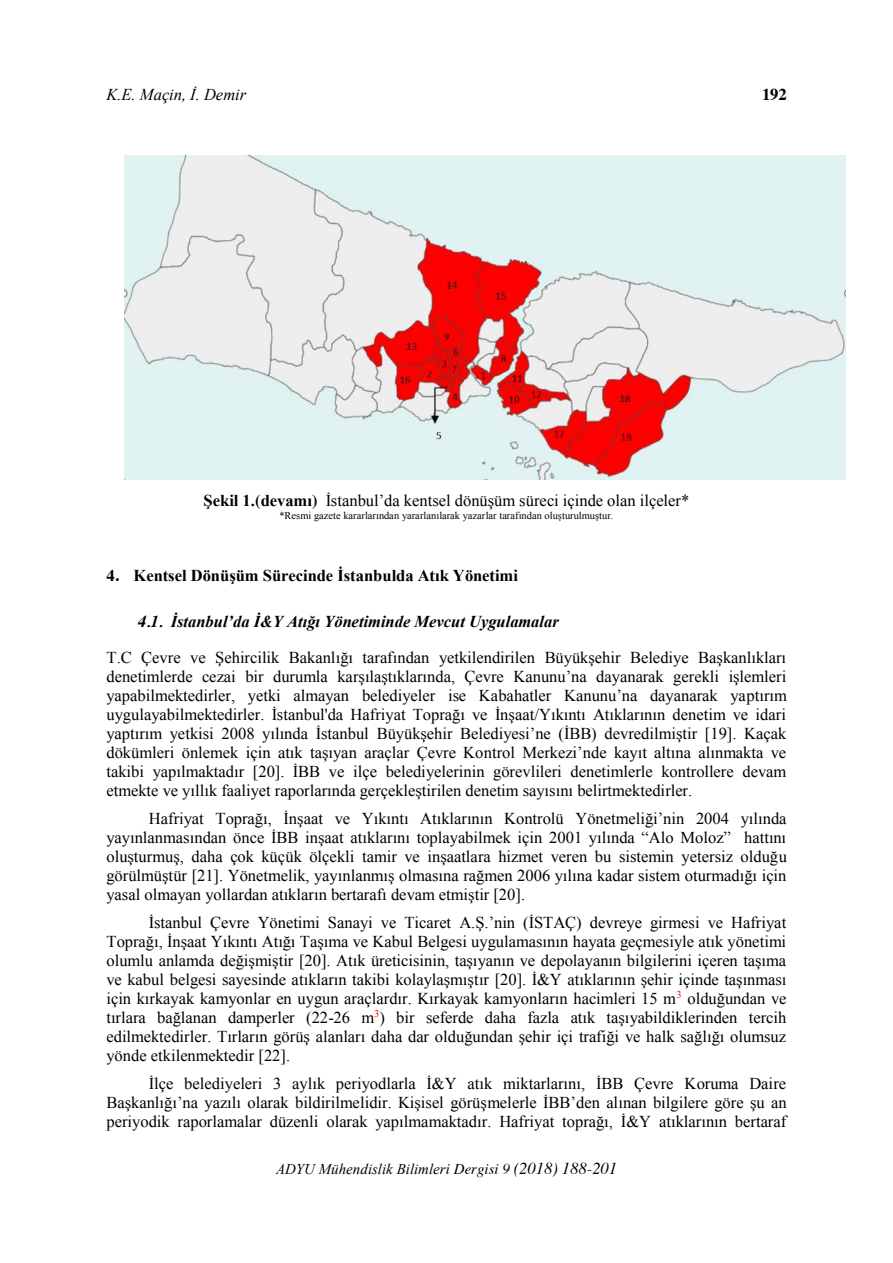
<style>
.page{position:relative;width:893px;height:1263px;background:#fff}
.page>*{position:absolute;margin:0;border:0;box-sizing:border-box;transform-origin:0 0}
.t1{font:16.5px/19px "Times New Roman";color:#000;text-align:justify}
.t2{font:italic 700 16.5px "Times New Roman";color:#000}
.t3{font:700 16.5px "Times New Roman";color:#000}
.t4{font:italic 16.5px "Times New Roman";color:#000}
.t5{font:700 16.5px "Times";color:#000}
.t6{font:italic 15px "Times New Roman";color:#000}
.t7{font:10.5px "Times New Roman";color:#000}
.s1{font-weight:700}
.s2{font-family:"Times";font-weight:700}
.s3{font-family:"Times"}
.s4{font-family:"Times";font-size:16.5px}
</style>
<div class="page">
<img style="left:125px;top:156px;width:721px;height:323px">
<p class="t4" style="left:106px;top:85px;width:141px">K.E. Maçin, İ. Demir</p>
<p class="t5" style="left:762px;top:88px;width:26px">192</p>
<p class="t1" style="left:204px;top:491px;width:487px"><span class="s1">Şekil 1.</span><span class="s2">(</span><span class="s1">devamı</span><span class="s2">)</span> İstanbul’da kentsel dönüşüm süreci içinde olan ilçeler*</p>
<p class="t7" style="left:279px;top:510px;width:336px">*Resmi gazete kararlarından yararlanılarak yazarlar tarafından oluşturulmuştur.</p>
<p class="t3" style="left:106px;top:566px;width:413px"><span class="s3">4.</span> Kentsel Dönüşüm Sürecinde İstanbulda Atık Yönetimi</p>
<p class="t2" style="left:138px;top:612px;width:422px"><span class="s3">4.1.</span> İstanbul’da İ&amp;Y Atığı Yönetiminde Mevcut Uygulamalar</p>
<p class="t1" style="left:106px;top:648px;width:682px">T.C Çevre ve Şehircilik Bakanlığı tarafından yetkilendirilen Büyükşehir Belediye Başkanlıkları denetimlerde cezai bir durumla karşılaştıklarında, Çevre Kanunu’na dayanarak gerekli işlemleri yapabilmektedirler, yetki almayan belediyeler ise Kabahatler Kanunu’na dayanarak yaptırım uygulayabilmektedirler. İstanbul'da Hafriyat Toprağı ve İnşaat/Yıkıntı Atıklarının denetim ve idari yaptırım yetkisi 2008 yılında İstanbul Büyükşehir Belediyesi’ne (İBB) devredilmiştir [19]. Kaçak dökümleri önlemek için atık taşıyan araçlar Çevre Kontrol Merkezi’nde kayıt altına alınmakta ve takibi yapılmaktadır [20]. İBB ve ilçe belediyelerinin görevlileri denetimlerle kontrollere devam etmekte ve yıllık faaliyet raporlarında gerçekleştirilen denetim sayısını belirtmektedirler.</p>
<p class="t1" style="left:106px;top:809px;width:682px;text-indent:42px">Hafriyat Toprağı, İnşaat ve Yıkıntı Atıklarının Kontrolü Yönetmeliği’nin 2004 yılında yayınlanmasından önce İBB inşaat atıklarını toplayabilmek için 2001 yılında “Alo Moloz” hattını oluşturmuş, daha çok küçük ölçekli tamir ve inşaatlara hizmet veren bu sistemin yetersiz olduğu görülmüştür [21]. Yönetmelik, yayınlanmış olmasına rağmen 2006 yılına kadar sistem oturmadığı için yasal olmayan yollardan atıkların bertarafı devam etmiştir [20].</p>
<p class="t1" style="left:106px;top:913px;width:682px;text-indent:42px">İstanbul Çevre Yönetimi Sanayi ve Ticaret A.Ş.’nin (İSTAÇ) devreye girmesi ve Hafriyat Toprağı, İnşaat Yıkıntı Atığı Taşıma ve Kabul Belgesi uygulamasının hayata geçmesiyle atık yönetimi olumlu anlamda değişmiştir [20]. Atık üreticisinin, taşıyanın ve depolayanın bilgilerini içeren taşıma ve kabul belgesi sayesinde atıkların takibi kolaylaşmıştır [20]. İ&amp;Y atıklarının şehir içinde taşınması için kırkayak kamyonlar en uygun araçlardır. Kırkayak kamyonların hacimleri 15 m<sup>3</sup> olduğundan ve tırlara bağlanan damperler (22-26 m<sup>3</sup>) bir seferde daha fazla atık taşıyabildiklerinden tercih edilmektedirler. Tırların görüş alanları daha dar olduğundan şehir içi trafiği ve halk sağlığı olumsuz yönde etkilenmektedir [22].</p>
<p class="t1" style="left:106px;top:1074px;width:682px;text-indent:42px">İlçe belediyeleri 3 aylık periyodlarla İ&amp;Y atık miktarlarını, İBB Çevre Koruma Daire Başkanlığı’na yazılı olarak bildirilmelidir. Kişisel görüşmelerle İBB’den alınan bilgilere göre şu an periyodik raporlamalar düzenli olarak yapılmamaktadır. Hafriyat toprağı, İ&amp;Y atıklarının bertaraf</p>
<p class="t6" style="left:276px;top:1161px;width:343px">ADYU Mühendislik Bilimler<span class="s3">i Dergisi 9</span> <span class="s4">(2018) 188-201</span></p>
</div>
